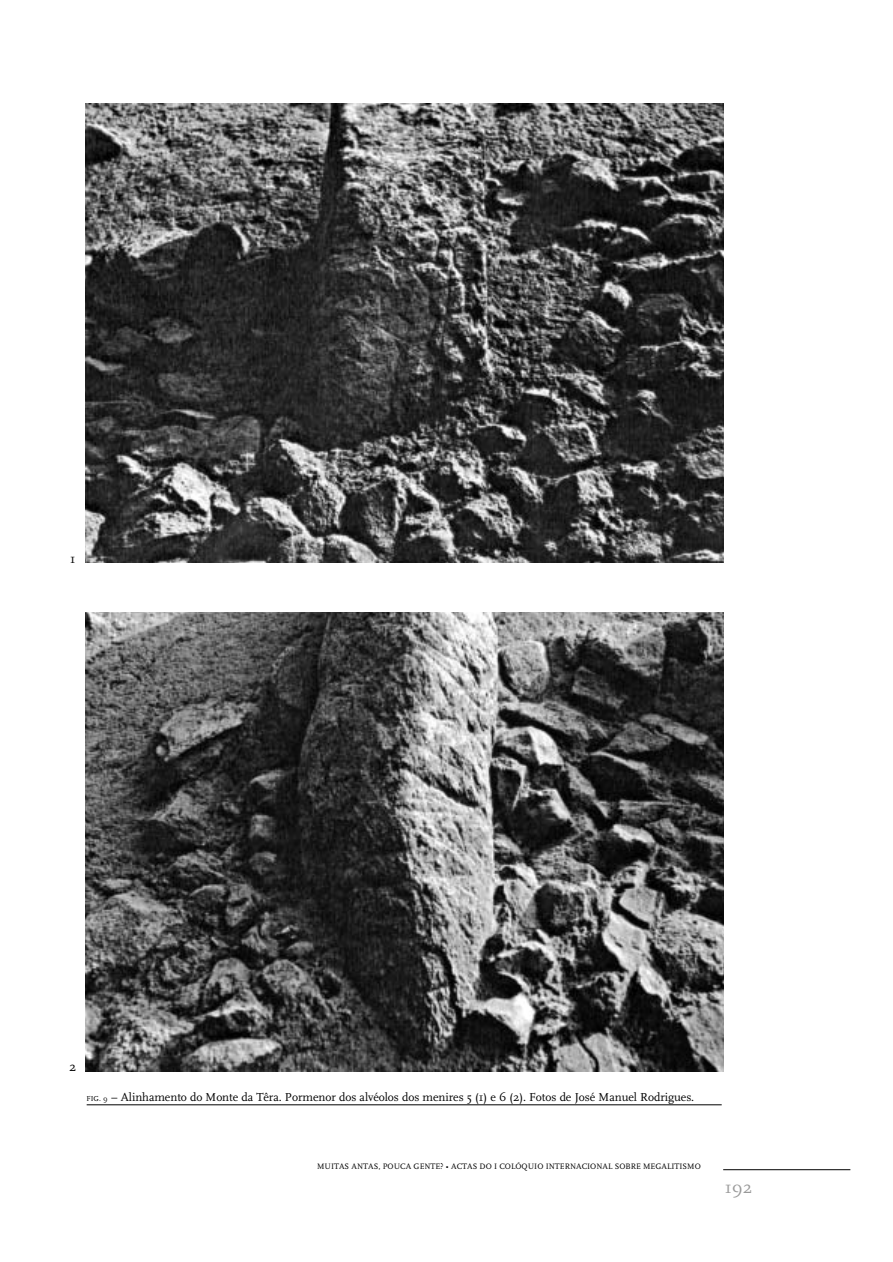
<style>
.page{position:relative;width:893px;height:1262px;background:#fff}
.page>*{position:absolute;margin:0;border:0;box-sizing:border-box;transform-origin:0 0}
.t1{font:18px "FF Scala";color:#999}
.t2{font:13.5px "FF Scala";color:#000}
.t3{font:12px "FF Scala";letter-spacing:-.005em;color:#000}
.t4{font:8.25px "FF Scala";color:#000}
.s1{font-size:7.5px}
</style>
<div class="page">
<hr style="left:723px;top:1169px;width:127px;height:1px;background:#000">
<img style="left:85px;top:103px;width:638px;height:460px">
<img style="left:85px;top:612px;width:638px;height:459px">
<hr style="left:87px;top:1104px;width:634px;height:1px;background:#000">
<p class="t2" style="left:70px;top:553px;width:7px">1</p>
<p class="t2" style="left:69px;top:1060px;width:9px">2</p>
<p class="t3" style="left:87px;top:1092px;width:609px"><span class="s1">FIG. 9</span> – Alinhamento do Monte da Têra. Pormenor dos alvéolos dos menires 5 (1) e 6 (2). Fotos de José Manuel Rodrigues.</p>
<p class="t4" style="left:317px;top:1163px;width:385px">MUITAS ANTAS, POUCA GENTE? • ACTAS DO I COLÓQUIO INTERNACIONAL SOBRE MEGALITISMO</p>
<h1 class="t1" style="left:724px;top:1179px;width:29px">192</h1>
</div>
